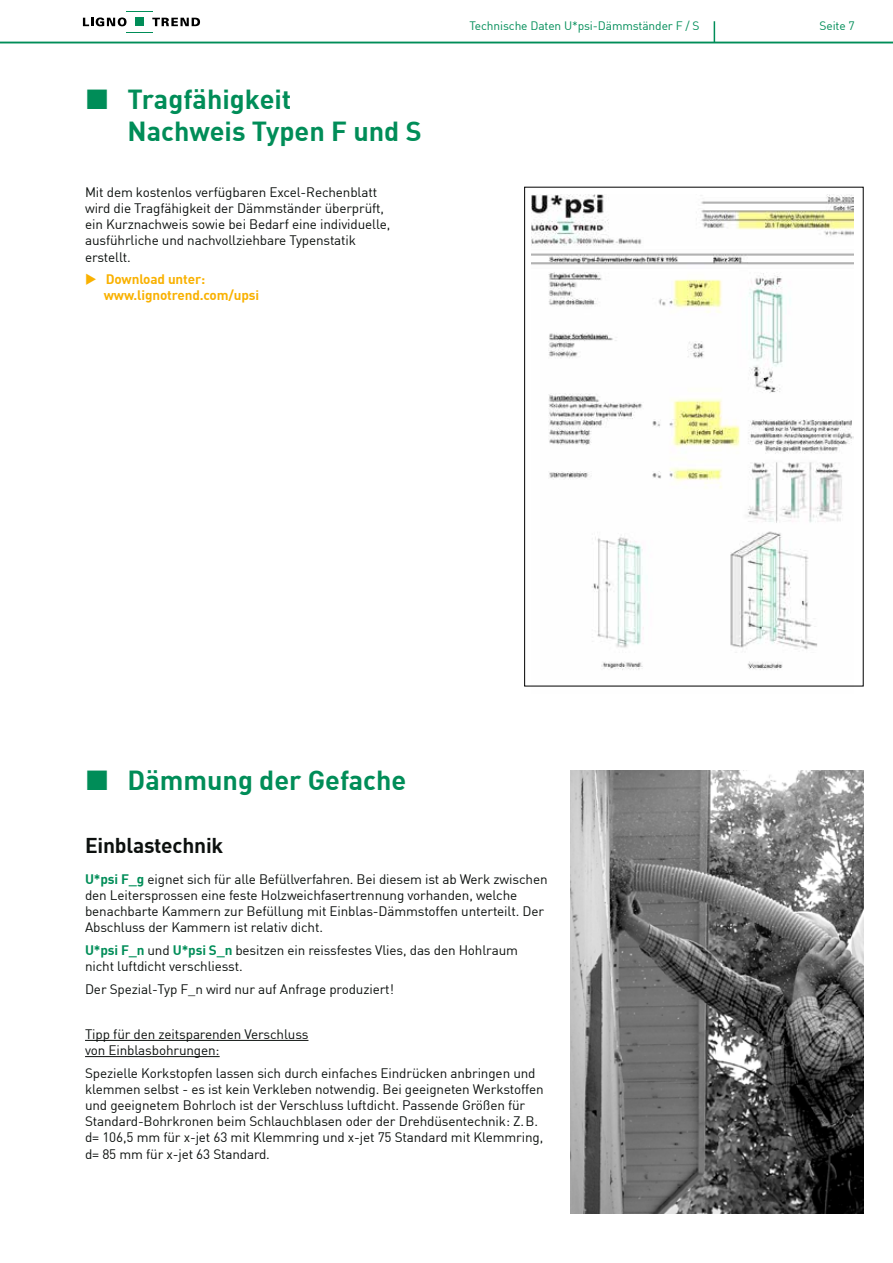
<style>
.page{position:relative;width:893px;height:1263px;background:#fff}
.page>*{position:absolute;margin:0;border:0;box-sizing:border-box;transform-origin:0 0}
.t1{font:700 27px/32.4px "DIN";color:#008d58}
.t2{font:700 21px "DIN";letter-spacing:-.01em;color:#0c100e}
.t3{font:13.5px/16.2px "DIN";letter-spacing:-.01em;color:#0c100e}
.t4{font:700 13.5px/16.2px "DIN";letter-spacing:-.01em;color:#f9b100}
.t5{font:12px "DIN";letter-spacing:-.01em;color:#008d58}
.s1{font-weight:700;color:#008d58}
</style>
<div class="page">
<img style="left:571px;top:770px;width:292px;height:443px">
<img style="left:532px;top:194px;width:322px;height:493px">
<svg style="left:714px;top:21px;width:1px;height:21px"></svg>
<svg style="left:83px;top:11px;width:117px;height:15px"></svg>
<svg style="left:126px;top:32px;width:26px;height:1px"></svg>
<div style="left:135px;top:18px;width:9px;height:8px;background:#008d58"></div>
<hr style="left:0;top:42px;width:893px;height:1px;background:#008d58">
<hr style="left:85px;top:1040px;width:223px;height:1px;background:#0c100e">
<hr style="left:85px;top:1056px;width:135px;height:1px;background:#0c100e">
<h1 class="t1" style="left:128px;top:81px;width:296px">Tragfähigkeit<br>Nachweis Typen F und S</h1>
<p class="t3" style="left:85px;top:183px;width:307px">Mit dem kostenlos verfügbaren Excel-Rechenblatt wird die Tragfähigkeit der Dämmständer überprüft, ein Kurznachweis sowie bei Bedarf eine individuelle, ausführliche und nachvollziehbare Typenstatik erstellt.</p>
<p class="t4" style="left:104px;top:271px;width:157px;text-indent:-19px">◆ Download unter: www.lignotrend.com/upsi</p>
<p class="t5" style="left:469px;top:18px;width:232px">Technische Daten U*psi-Dämmständer F / S</p>
<p class="t5" style="left:819px;top:18px;width:37px">Seite 7</p>
<h1 class="t1" style="left:128px;top:762px;width:280px">Dämmung der Gefache</h1>
<h2 class="t2" style="left:85px;top:831px;width:140px">Einblastechnik</h2>
<p class="t3" style="left:85px;top:870px;width:464px"><span class="s1">U*psi F_g</span> eignet sich für alle Befüllverfahren. Bei diesem ist ab Werk zwischen den Leitersprossen eine feste Holzweichfasertrennung vorhanden, welche benachbarte Kammern zur Befüllung mit Einblas-Dämmstoffen unterteilt. Der Abschluss der Kammern ist relativ dicht.</p>
<p class="t3" style="left:85px;top:942px;width:434px"><span class="s1">U*psi F_n</span> und <span class="s1">U*psi S_n</span> besitzen ein reissfestes Vlies, das den Hohlraum nicht luftdicht verschliesst.</p>
<p class="t3" style="left:85px;top:980px;width:310px">Der Spezial-Typ F_n wird nur auf Anfrage produziert!</p>
<p class="t3" style="left:85px;top:1026px;width:225px">Tipp für den zeitsparenden Verschluss von Einblasbohrungen:</p>
<p class="t3" style="left:85px;top:1064px;width:460px">Spezielle Korkstopfen lassen sich durch einfaches Eindrücken anbringen und klemmen selbst - es ist kein Verkleben notwendig. Bei geeigneten Werkstoffen und geeignetem Bohrloch ist der Verschluss luftdicht. Passende Größen für Standard-Bohrkronen beim Schlauchblasen oder der Drehdüsentechnik: Z.B. d= 106,5 mm für x-jet 63 mit Klemmring und x-jet 75 Standard mit Klemmring, d= 85 mm für x-jet 63 Standard.</p>
</div>
